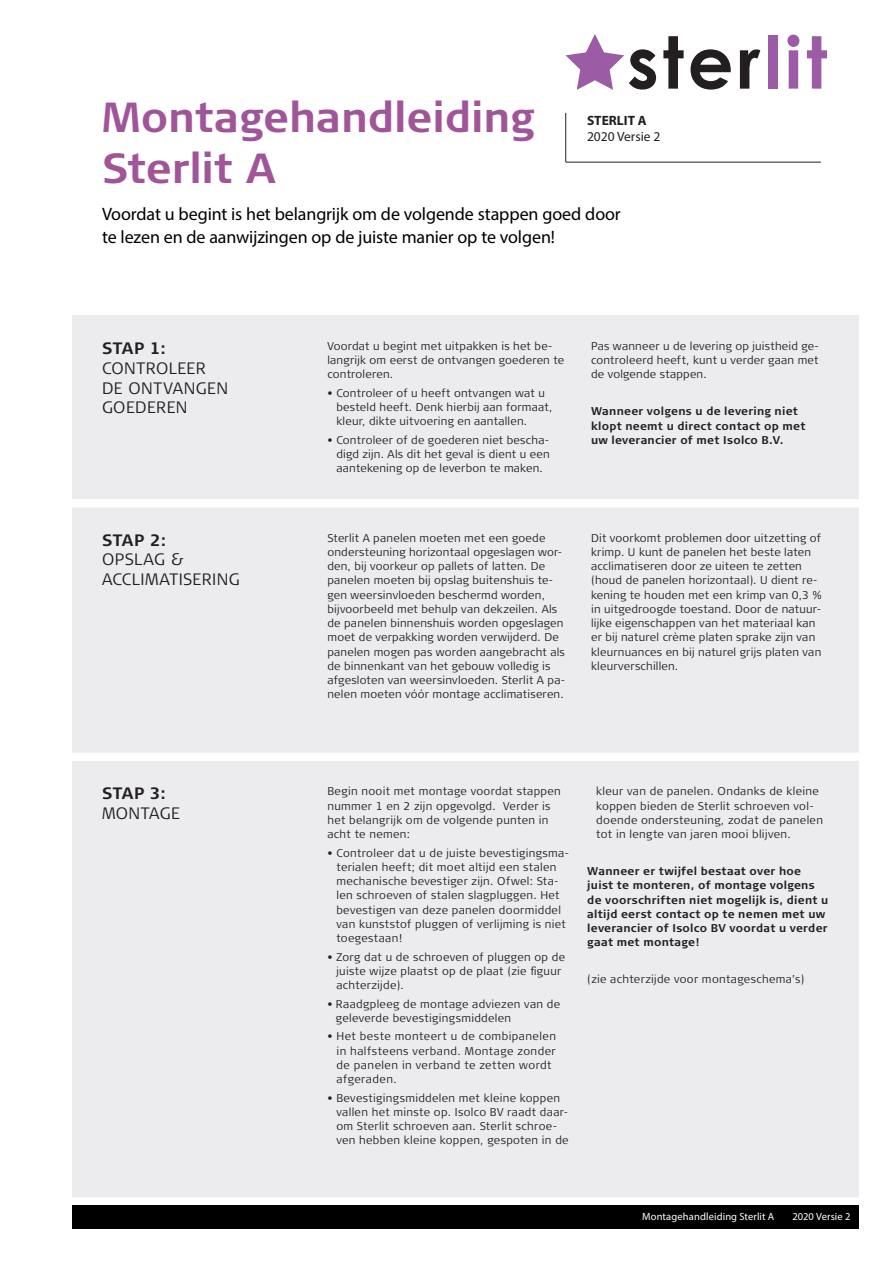
<style>
.page{position:relative;width:893px;height:1263px;background:#fff}
.page>*{position:absolute;margin:0;border:0;box-sizing:border-box;transform-origin:0 0}
.Top_overskrift{font:700 42px/50.4px "Signa Column";letter-spacing:-.005em;color:#a05599}
.Top_underoverskrift{font:18px/22.5px "Myriad Pro";letter-spacing:-.005em;color:#000}
.Overskrift{font:300 16.5px/19.8px "Signa Column";letter-spacing:.025em;color:#231f20}
.t1{font:13.5px "Myriad Pro";color:#231f20}
.t2{font:700 13.5px "Myriad Pro";color:#231f20}
.Brød{font:300 11.25px/14.2px "Signa Column";letter-spacing:.02em;color:#231f20}
.Brød-2{font:700 11.25px/14.2px "Signa Column";letter-spacing:.02em;color:#231f20}
.Brød-3{font:300 11.25px/14.2px "Signa Column";letter-spacing:.04em;color:#231f20}
.Sidetal_kolumnetitel{font:10.5px "Myriad Pro";letter-spacing:.015em;color:#fff}
.s1{font-weight:700}
</style>
<div class="page">
<div style="left:72px;top:315px;width:787px;height:890px;background:#ececee"></div>
<div style="left:0;top:1197px;width:893px;height:8px;background:#fff"></div>
<div style="left:72px;top:1205px;width:787px;height:24px;background:#000"></div>
<div style="left:0;top:499px;width:893px;height:8px;background:#fff"></div>
<div style="left:0;top:753px;width:893px;height:8px;background:#fff"></div>
<svg style="left:566px;top:34px;width:90px;height:56px"></svg>
<svg style="left:663px;top:36px;width:21px;height:53px"></svg>
<svg style="left:690px;top:49px;width:41px;height:41px"></svg>
<svg style="left:740px;top:49px;width:20px;height:40px"></svg>
<div style="left:768px;top:36px;width:9px;height:53px;background:#9b5ba5"></div>
<svg style="left:787px;top:35px;width:12px;height:54px"></svg>
<svg style="left:807px;top:36px;width:20px;height:53px"></svg>
<svg style="left:566px;top:162px;width:21px;height:1px"></svg>
<hr style="left:587px;top:162px;width:234px;height:1px;background:#231f20">
<hr style="left:565px;top:113px;width:1px;height:49px;background:#231f20">
<p class="Top_overskrift" style="left:102px;top:92px;width:434px">Montagehandleiding<br>Sterlit A</p>
<p class="t2" style="left:587px;top:111px;width:61px">STERLIT A</p>
<p class="t1" style="left:587px;top:128px;width:75px">2020 Versie 2</p>
<p class="Top_underoverskrift" style="left:102px;top:203px;width:520px">Voordat u begint is het belangrijk om de volgende stappen goed door te lezen en de aanwijzingen op de juiste manier op te volgen!</p>
<p class="Overskrift" style="left:102px;top:338px;width:128px"><span class="s1">STAP 1:<br></span>CONTROLEER<br>DE ONTVANGEN<br>GOEDEREN</p>
<p class="Brød" style="left:327px;top:339px;width:238px">Voordat u begint met uitpakken is het be&shy;langrijk om eerst de ontvangen goederen te controleren.</p>
<p class="Brød" style="left:336px;top:386px;width:218px;text-indent:-9px">• Controleer of u heeft ontvangen wat u besteld heeft. Denk hierbij aan formaat, kleur, dikte uitvoering en aantallen.</p>
<p class="Brød" style="left:336px;top:433px;width:215px;text-align:justify;text-indent:-9px">• Controleer of de goederen niet bescha&shy;digd zijn. Als dit het geval is dient u een aantekening op de leverbon te maken.</p>
<p class="Brød" style="left:591px;top:339px;width:230px;text-align:justify">Pas wanneer u de levering op juistheid ge&shy;controleerd heeft, kunt u verder gaan met de volgende stappen.</p>
<p class="Brød-2" style="left:591px;top:404px;width:216px">Wanneer volgens u de levering niet klopt neemt u direct contact op met uw leverancier of met Isolco B.V.</p>
<p class="Overskrift" style="left:102px;top:530px;width:139px"><span class="s1">STAP 2:<br></span>OPSLAG &amp;<br>ACCLIMATISERING</p>
<p class="Brød" style="left:327px;top:530px;width:239px">Sterlit A panelen moeten met een goede ondersteuning horizontaal opgeslagen wor&shy;den, bij voorkeur op pallets of latten. De panelen moeten bij opslag buitenshuis te&shy;gen weersinvloeden beschermd worden, bijvoorbeeld met behulp van dekzeilen. Als de panelen binnenshuis worden opgeslagen moet de verpakking worden verwijderd. De panelen mogen pas worden aangebracht als de binnenkant van het gebouw volledig is afgesloten van weersinvloeden. Sterlit A pa&shy;nelen moeten vóór montage acclimatiseren.</p>
<p class="Brød" style="left:591px;top:530px;width:232px">Dit voorkomt problemen door uitzetting of krimp. U kunt de panelen het beste laten acclimatiseren door ze uiteen te zetten (houd de panelen horizontaal). U dient re&shy;kening te houden met een krimp van 0,3 % in uitgedroogde toestand. Door de natuur&shy;lijke eigenschappen van het materiaal kan er bij naturel crème platen sprake zijn van kleurnuances en bij naturel grijs platen van kleurverschillen.</p>
<p class="Overskrift" style="left:102px;top:784px;width:79px"><span class="s1">STAP 3:<br></span>MONTAGE</p>
<p class="Brød" style="left:327px;top:784px;width:235px">Begin nooit met montage voordat stappen nummer 1 en 2 zijn opgevolgd. Verder is het belangrijk om de volgende punten in acht te nemen:</p>
<p class="Brød" style="left:336px;top:845px;width:234px;text-indent:-9px">• Controleer dat u de juiste bevestigingsma&shy;terialen heeft; dit moet altijd een stalen mechanische bevestiger zijn. Ofwel: Sta&shy;len schroeven of stalen slagpluggen. Het bevestigen van deze panelen doormiddel van kunststof pluggen of verlijming is niet toegestaan!</p>
<p class="Brød" style="left:336px;top:949px;width:230px;text-indent:-9px">• Zorg dat u de schroeven of pluggen op de juiste wijze plaatst op de plaat (zie figuur achterzijde).</p>
<p class="Brød" style="left:336px;top:996px;width:226px;text-indent:-9px">• Raadgpleeg de montage adviezen van de geleverde bevestigingsmiddelen</p>
<p class="Brød-3" style="left:337px;top:1029px;width:221px;text-indent:-9px">• Het beste monteert u de combipanelen in halfsteens verband. Montage zonder de panelen in verband te zetten wordt afgeraden.</p>
<p class="Brød" style="left:336px;top:1090px;width:234px;text-indent:-9px">• Bevestigingsmiddelen met kleine koppen vallen het minste op. Isolco BV raadt daar&shy;om Sterlit schroeven aan. Sterlit schroe&shy;ven hebben kleine koppen, gespoten in de</p>
<p class="Brød" style="left:596px;top:784px;width:228px">kleur van de panelen. Ondanks de kleine koppen bieden de Sterlit schroeven vol&shy;doende ondersteuning, zodat de panelen tot in lengte van jaren mooi blijven.</p>
<p class="Brød-2" style="left:587px;top:864px;width:243px">Wanneer er twijfel bestaat over hoe juist te monteren, of montage volgens de voorschriften niet mogelijk is, dient u altijd eerst contact op te nemen met uw leverancier of Isolco BV voordat u verder gaat met montage!</p>
<p class="Brød" style="left:587px;top:972px;width:219px">(zie achterzijde voor montageschema’s)</p>
<p class="Sidetal_kolumnetitel" style="left:642px;top:1210px;width:134px">Montagehandleiding Sterlit A</p>
<p class="Sidetal_kolumnetitel" style="left:792px;top:1210px;width:60px">2020 Versie 2</p>
</div>
